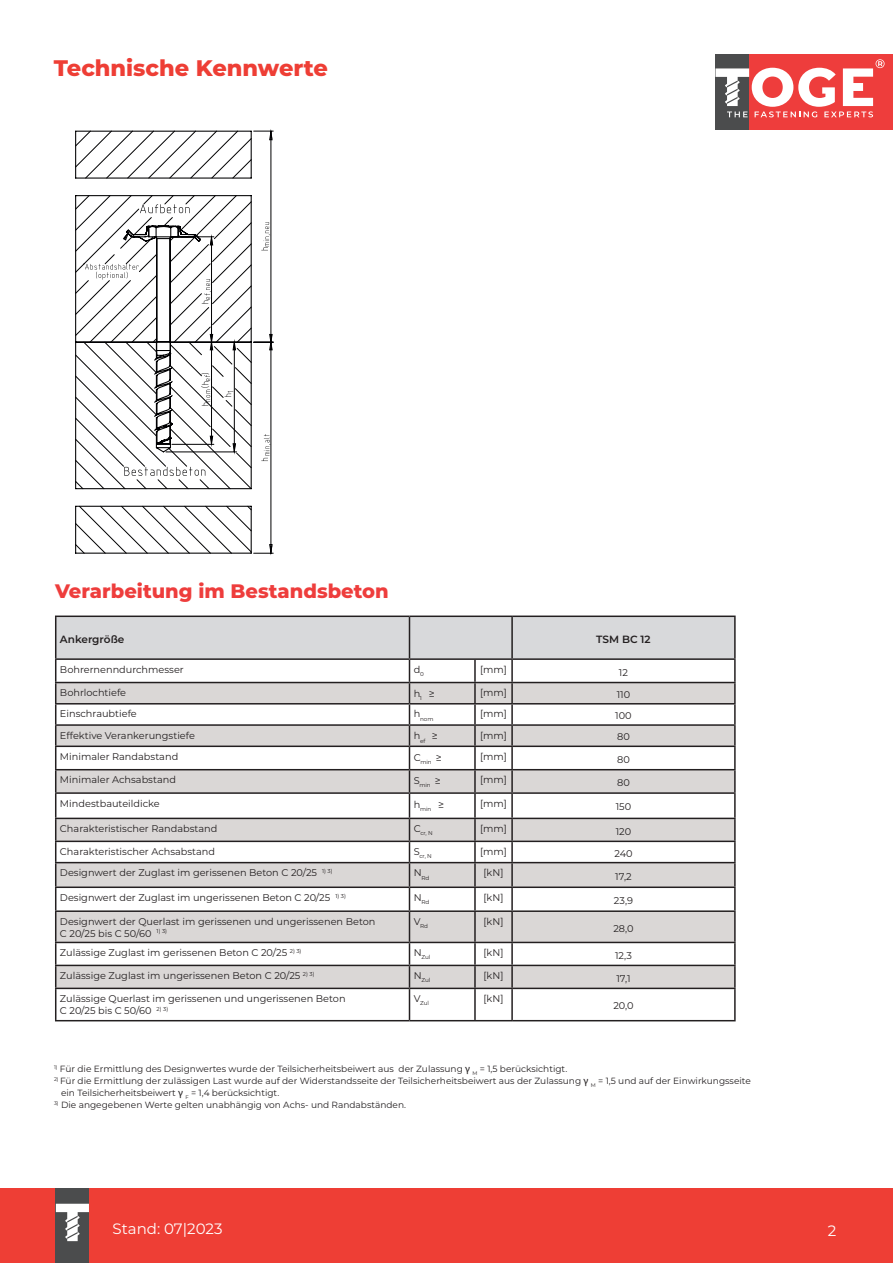
<style>
.page{position:relative;width:893px;height:1263px;background:#fff}
.page>*{position:absolute;margin:0;border:0;box-sizing:border-box;transform-origin:0 0}
.t1{font:800 22.5px "Montserrat";color:#ee3e35}
.t2{font:800 19.5px "Montserrat";color:#ee3d3c}
.t3{font:15px "Montserrat";color:#fff}
.t4{font:600 10.5px "Montserrat";color:#231f20}
.t5{font:9.75px/11.7px "Montserrat";color:#231f20}
.t6{font:9px/12px "Montserrat";color:#231f20}
.t7{font:5.7px "Montserrat";letter-spacing:-.02em;color:#231f20}
.s1{font-size:10.5px}
.s2{font-family:"Myriad Pro";font-size:10.5px}
</style>
<div class="page">
<div style="left:0;top:1189px;width:893px;height:74px;background:#ee3e35"></div>
<div style="left:56px;top:1189px;width:33px;height:74px;background:#4b4c4d"></div>
<svg style="left:56px;top:1204px;width:33px;height:37px"></svg>
<div style="left:715px;top:54px;width:178px;height:76px;background:#ee3d3c"></div>
<div style="left:715px;top:54px;width:34px;height:76px;background:#4b4c4d"></div>
<svg style="left:715px;top:59px;width:169px;height:58px"></svg>
<svg style="left:56px;top:989px;width:678px;height:31px"></svg>
<svg style="left:56px;top:912px;width:678px;height:76px;fill:#dad7d6"></svg>
<hr style="left:55px;top:615px;width:354px;height:2px;background:#231f20">
<hr style="left:409px;top:615px;width:66px;height:2px;background:#231f20">
<hr style="left:475px;top:615px;width:37px;height:2px;background:#231f20">
<hr style="left:512px;top:615px;width:224px;height:2px;background:#231f20">
<svg style="left:55px;top:616px;width:681px;height:294px"></svg>
<hr style="left:475px;top:886px;width:37px;height:2px;background:#231f20">
<hr style="left:474px;top:888px;width:2px;height:22px;background:#231f20">
<hr style="left:512px;top:886px;width:224px;height:2px;background:#231f20">
<hr style="left:511px;top:888px;width:2px;height:22px;background:#231f20">
<hr style="left:734px;top:888px;width:2px;height:22px;background:#231f20">
<hr style="left:55px;top:910px;width:354px;height:2px;background:#231f20">
<hr style="left:55px;top:912px;width:1px;height:30px;background:#231f20">
<hr style="left:409px;top:910px;width:66px;height:2px;background:#231f20">
<hr style="left:409px;top:912px;width:1px;height:30px;background:#231f20">
<hr style="left:475px;top:910px;width:37px;height:2px;background:#231f20">
<hr style="left:474px;top:912px;width:2px;height:30px;background:#231f20">
<hr style="left:512px;top:910px;width:224px;height:2px;background:#231f20">
<hr style="left:511px;top:912px;width:2px;height:30px;background:#231f20">
<hr style="left:734px;top:912px;width:2px;height:30px;background:#231f20">
<hr style="left:55px;top:942px;width:354px;height:1px;background:#231f20">
<hr style="left:409px;top:942px;width:66px;height:1px;background:#231f20">
<hr style="left:475px;top:942px;width:37px;height:1px;background:#231f20">
<hr style="left:474px;top:943px;width:2px;height:22px;background:#231f20">
<hr style="left:512px;top:942px;width:224px;height:1px;background:#231f20">
<hr style="left:511px;top:943px;width:2px;height:22px;background:#231f20">
<hr style="left:734px;top:943px;width:2px;height:22px;background:#231f20">
<hr style="left:55px;top:965px;width:354px;height:1px;background:#231f20">
<svg style="left:55px;top:943px;width:1px;height:45px"></svg>
<hr style="left:409px;top:965px;width:66px;height:1px;background:#231f20">
<svg style="left:409px;top:943px;width:1px;height:45px"></svg>
<hr style="left:475px;top:965px;width:37px;height:1px;background:#231f20">
<hr style="left:474px;top:966px;width:2px;height:22px;background:#231f20">
<hr style="left:512px;top:965px;width:224px;height:1px;background:#231f20">
<hr style="left:511px;top:966px;width:2px;height:22px;background:#231f20">
<hr style="left:734px;top:966px;width:2px;height:22px;background:#231f20">
<hr style="left:55px;top:988px;width:354px;height:1px;background:#231f20">
<hr style="left:55px;top:989px;width:1px;height:31px;background:#231f20">
<hr style="left:409px;top:988px;width:66px;height:1px;background:#231f20">
<hr style="left:409px;top:989px;width:1px;height:31px;background:#231f20">
<hr style="left:475px;top:988px;width:37px;height:1px;background:#231f20">
<hr style="left:474px;top:989px;width:2px;height:31px;background:#231f20">
<hr style="left:512px;top:988px;width:224px;height:1px;background:#231f20">
<hr style="left:511px;top:989px;width:2px;height:31px;background:#231f20">
<hr style="left:734px;top:989px;width:2px;height:31px;background:#231f20">
<hr style="left:55px;top:1020px;width:354px;height:1px;background:#231f20">
<hr style="left:409px;top:1020px;width:66px;height:1px;background:#231f20">
<hr style="left:475px;top:1020px;width:37px;height:1px;background:#231f20">
<hr style="left:512px;top:1020px;width:224px;height:1px;background:#231f20">
<svg style="left:253px;top:131px;width:20px;height:423px"></svg>
<svg style="left:75px;top:130px;width:177px;height:424px"></svg>
<h1 class="t1" style="left:54px;top:51px;width:276px">Technische Kennwerte</h1>
<h2 class="t2" style="left:55px;top:577px;width:335px">Verarbeitung im Bestandsbeton</h2>
<p class="t4" style="left:60px;top:632px;width:66px">Ankergröße</p>
<p class="t4" style="left:596px;top:632px;width:56px">TSM BC 12</p>
<p class="t5" style="left:60px;top:663px;width:125px">Bohrernenndurchmesser</p>
<p class="t5" style="left:414px;top:663px;width:12px">d<sub>0</sub></p>
<p class="t5" style="left:480px;top:663px;width:28px">[mm]</p>
<p class="t5" style="left:619px;top:666px;width:11px">12</p>
<p class="t5" style="left:60px;top:686px;width:68px">Bohrlochtiefe</p>
<p class="t5" style="left:414px;top:687px;width:23px">h<sub>1</sub> <span class="s1">≥</span></p>
<p class="t5" style="left:480px;top:686px;width:28px">[mm]</p>
<p class="t5" style="left:617px;top:688px;width:15px">110</p>
<p class="t5" style="left:60px;top:708px;width:78px">Einschraubtiefe</p>
<p class="t7" style="left:414px;top:715px;width:21px"><sup>h</sup>nom</p>
<p class="t5" style="left:480px;top:708px;width:28px">[mm]</p>
<p class="t5" style="left:615px;top:709px;width:18px">100</p>
<p class="t5" style="left:60px;top:729px;width:136px">Effektive Verankerungstiefe</p>
<p class="t7" style="left:414px;top:737px;width:26px"><sup>h</sup>ef <sup>≥</sup></p>
<p class="t5" style="left:480px;top:729px;width:28px">[mm]</p>
<p class="t5" style="left:617px;top:731px;width:14px">80</p>
<p class="t5" style="left:60px;top:750px;width:120px">Minimaler Randabstand</p>
<p class="t7" style="left:414px;top:758px;width:30px"><sup>C</sup>min <sup>≥</sup></p>
<p class="t5" style="left:480px;top:750px;width:28px">[mm]</p>
<p class="t5" style="left:617px;top:753px;width:14px">80</p>
<p class="t5" style="left:60px;top:774px;width:118px">Minimaler Achsabstand</p>
<p class="t7" style="left:414px;top:781px;width:29px"><sup>S</sup>min <sup>≥</sup></p>
<p class="t5" style="left:480px;top:774px;width:28px">[mm]</p>
<p class="t5" style="left:617px;top:776px;width:14px">80</p>
<p class="t5" style="left:60px;top:797px;width:101px">Mindestbauteildicke</p>
<p class="t7" style="left:414px;top:805px;width:32px"><sup>h</sup>min <sup>≥</sup></p>
<p class="t5" style="left:480px;top:797px;width:28px">[mm]</p>
<p class="t5" style="left:616px;top:801px;width:17px">150</p>
<p class="t5" style="left:60px;top:822px;width:159px">Charakteristischer Randabstand</p>
<p class="t7" style="left:414px;top:829px;width:20px"><sup>C</sup>cr, N</p>
<p class="t5" style="left:480px;top:822px;width:28px">[mm]</p>
<p class="t5" style="left:616px;top:825px;width:17px">120</p>
<p class="t5" style="left:60px;top:845px;width:157px">Charakteristischer Achsabstand</p>
<p class="t7" style="left:414px;top:852px;width:20px"><sup>S</sup>cr, N</p>
<p class="t5" style="left:480px;top:845px;width:28px">[mm]</p>
<p class="t5" style="left:614px;top:847px;width:20px">240</p>
<p class="t5" style="left:60px;top:867px;width:274px">Designwert der Zuglast im gerissenen Beton C 20/25 <sup>1)</sup> <sup>3)</sup></p>
<p class="t7" style="left:414px;top:874px;width:17px"><sup>N</sup>Rd</p>
<p class="t5" style="left:484px;top:867px;width:21px">[kN]</p>
<p class="t5" style="left:615px;top:870px;width:18px">17,2</p>
<p class="t5" style="left:60px;top:891px;width:287px">Designwert der Zuglast im ungerissenen Beton C 20/25 <sup>1)</sup> <sup>3)</sup></p>
<p class="t7" style="left:414px;top:898px;width:17px"><sup>N</sup>Rd</p>
<p class="t5" style="left:484px;top:891px;width:21px">[kN]</p>
<p class="t5" style="left:614px;top:894px;width:21px">23,9</p>
<p class="t5" style="left:60px;top:915px;width:317px">Designwert der Querlast im gerissenen und ungerissenen Beton<br>C 20/25 bis C 50/60 <sup>1)</sup> <sup>3)</sup></p>
<p class="t7" style="left:414px;top:922px;width:16px"><sup>V</sup>Rd</p>
<p class="t5" style="left:484px;top:915px;width:21px">[kN]</p>
<p class="t5" style="left:613px;top:922px;width:22px">28,0</p>
<p class="t5" style="left:60px;top:946px;width:243px">Zulässige Zuglast im gerissenen Beton C 20/25 <sup>2)</sup> <sup>3)</sup></p>
<p class="t7" style="left:414px;top:953px;width:18px"><sup>N</sup>Zul</p>
<p class="t5" style="left:484px;top:946px;width:21px">[kN]</p>
<p class="t5" style="left:615px;top:949px;width:18px">12,3</p>
<p class="t5" style="left:60px;top:969px;width:256px">Zulässige Zuglast im ungerissenen Beton C 20/25 <sup>2)</sup> <sup>3)</sup></p>
<p class="t7" style="left:414px;top:976px;width:18px"><sup>N</sup>Zul</p>
<p class="t5" style="left:484px;top:969px;width:21px">[kN]</p>
<p class="t5" style="left:616px;top:972px;width:16px">17,1</p>
<p class="t5" style="left:60px;top:992px;width:287px">Zulässige Querlast im gerissenen und ungerissenen Beton<br>C 20/25 bis C 50/60 <sup>2)</sup> <sup>3)</sup></p>
<p class="t7" style="left:414px;top:999px;width:17px"><sup>V</sup>Zul</p>
<p class="t5" style="left:484px;top:992px;width:21px">[kN]</p>
<p class="t5" style="left:613px;top:999px;width:22px">20,0</p>
<p class="t6" style="left:54px;top:1062px;width:515px"><sup>1)</sup> Für die Ermittlung des Designwertes wurde der Teilsicherheitsbeiwert aus der Zulassung <span class="s2">γ</span> <sub>M</sub> = 1,5 berücksichtigt.</p>
<p class="t6" style="left:61px;top:1074px;width:691px;text-indent:-7px"><sup>2)</sup> Für die Ermittlung der zulässigen Last wurde auf der Widerstandsseite der Teilsicherheitsbeiwert aus der Zulassung <span class="s2">γ</span> <sub>M</sub> = 1,5 und auf der Einwirkungsseite ein Teilsicherheitsbeiwert <span class="s2">γ</span> <sub>F</sub> = 1,4 berücksichtigt.</p>
<p class="t6" style="left:54px;top:1098px;width:354px"><sup>3)</sup> Die angegebenen Werte gelten unabhängig von Achs- und Randabständen.</p>
<h3 class="t3" style="left:113px;top:1218px;width:112px">Stand: 07|2023</h3>
<h3 class="t3" style="left:828px;top:1222px;width:10px">2</h3>
</div>
